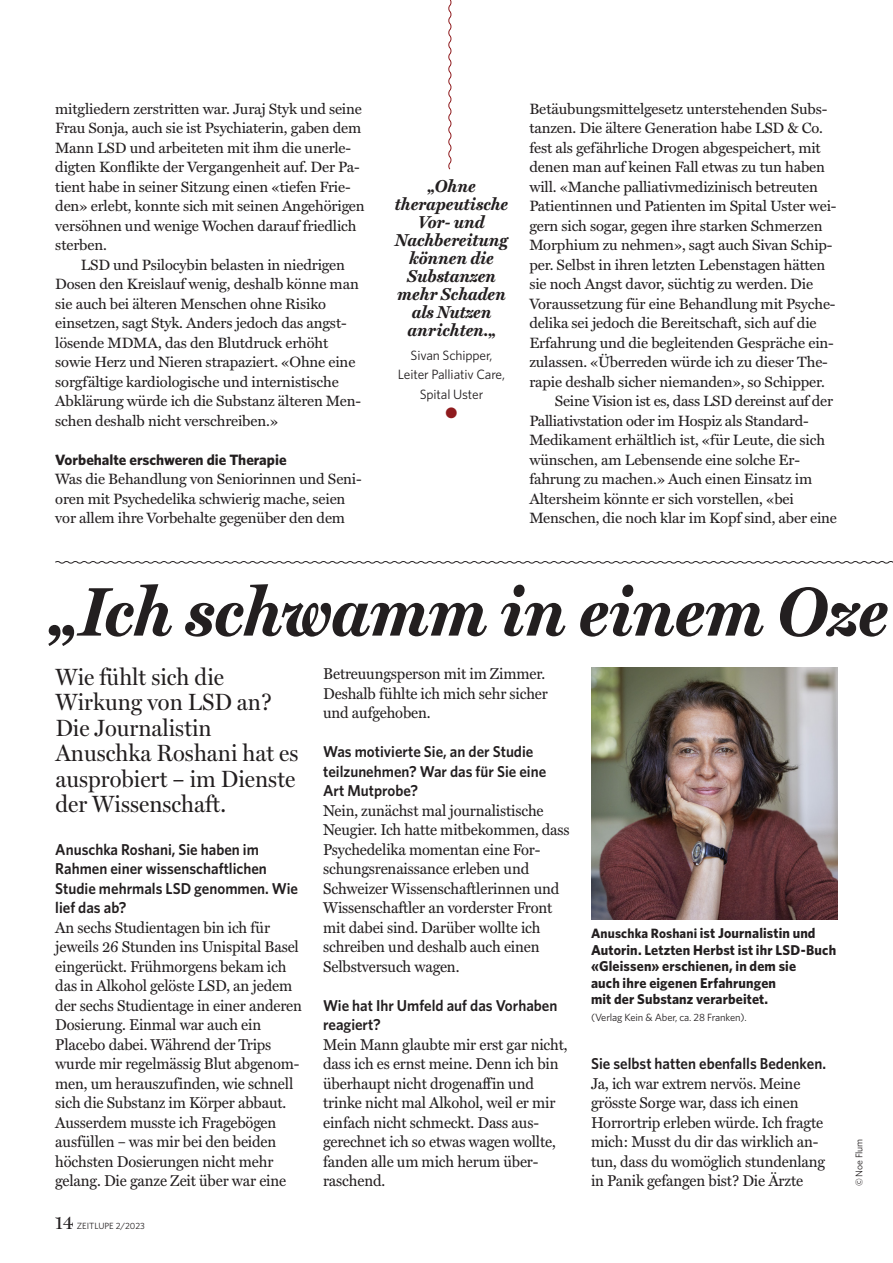
<style>
.page{position:relative;width:893px;height:1263px;background:#fff}
.page>*{position:absolute;margin:0;border:0;box-sizing:border-box;transform-origin:0 0}
._07_Titel_mittel_kur{font:italic 700 69.3px "Miller Text";letter-spacing:-.005em;color:#231f20;scale:.95 1}
._15_Lead_x06{font:23.7px/25.5px "Miller Display";color:#231f20;scale:.95 1}
._15_Quote_klein_x10{font:italic 700 17.4px/18px "Miller Text";color:#231f20;text-align:center;scale:.95 1}
._11_Interview_Antwor{font:15.75px/19.5px "Miller Text";letter-spacing:-.01em;color:#231f20;scale:.95 1}
._10_Interview_Frage{font:600 15.75px/19.5px "Whitney";color:#231f20;scale:.95 1}
._01_Lauftext_mit_Ein{font:15px/19.5px "Miller Text";letter-spacing:-.01em;color:#231f20}
._02_Lauftext_ohne_Ei{font:15px/19.5px "Miller Text";letter-spacing:-.01em;color:#231f20}
._04_Zwischentitel_x0{font:700 15px "Whitney";color:#231f20}
.t1{font:15px "Zapf Dingbats ITC";color:#8f1b1e}
._01_Legende_schwarz{font:700 14.25px/16.5px "Whitney";letter-spacing:.01em;color:#231f20}
._03_Kasten_Lauftext{font:13.5px/19.5px "Whitney";letter-spacing:-.01em;color:#231f20;text-align:center}
._01_Legende_schwarz-2{font:10.5px "Whitney";letter-spacing:-.01em;color:#231f20}
.t2{font:9.75px "Whitney";letter-spacing:-.01em;color:#231f20}
._05_Pagina_links_x75{font:9px "Whitney";color:#231f20}
.s1{font-size:13.5px}
.s2{font-family:"Miller Display";font-size:19.5px}
</style>
<div class="page">
<svg style="left:448px;top:0;width:4px;height:170px"></svg>
<img style="left:591px;top:668px;width:247px;height:251px">
<svg style="left:55px;top:561px;width:838px;height:3px"></svg>
<p class="_01_Lauftext_mit_Ein" style="left:55px;top:98px;width:311px">mitgliedern zerstritten war. Juraj Styk und seine Frau Sonja, auch sie ist Psychiaterin, gaben dem Mann LSD und arbeiteten mit ihm die unerle&shy;digten Konflikte der Vergangenheit auf. Der Pa&shy;tient habe in seiner Sitzung einen «tiefen Frie&shy;den» erlebt, konnte sich mit seinen Angehörigen versöhnen und wenige Wochen darauf friedlich sterben.</p>
<p class="_01_Lauftext_mit_Ein" style="left:55px;top:254px;width:307px;text-indent:26px">LSD und Psilocybin belasten in niedrigen Dosen den Kreislauf wenig, deshalb könne man sie auch bei älteren Menschen ohne Risiko einsetzen, sagt Styk. Anders jedoch das angst&shy;lösende MDMA, das den Blutdruck erhöht sowie Herz und Nieren strapaziert. «Ohne eine sorgfältige kardiologische und internistische Abklärung würde ich die Substanz älteren Men&shy;schen deshalb nicht verschreiben.»</p>
<p class="_04_Zwischentitel_x0" style="left:55px;top:449px;width:233px">Vorbehalte erschweren die Therapie</p>
<p class="_02_Lauftext_ohne_Ei" style="left:55px;top:468px;width:308px">Was die Behandlung von Seniorinnen und Seni&shy;oren mit Psychedelika schwierig mache, seien vor allem ihre Vorbehalte gegenüber den dem</p>
<p class="_15_Quote_klein_x10" style="left:395px;top:176px;width:121px">„Ohne therapeutische<br>Vor- und<br>Nachbereitung können die<br>Substanzen mehr Schaden als Nutzen anrichten.„</p>
<p class="_03_Kasten_Lauftext" style="left:398px;top:345px;width:109px">Sivan Schipper,<br>Leiter Palliativ Care,<br>Spital Uster</p>
<p class="t1" style="left:446px;top:406px;width:13px">●</p>
<p class="_02_Lauftext_ohne_Ei" style="left:529px;top:98px;width:309px">Betäubungsmittelgesetz unterstehenden Subs&shy;tanzen. Die ältere Generation habe LSD &amp; Co. fest als gefährliche Drogen abgespeichert, mit denen man auf keinen Fall etwas zu tun haben will. «Manche palliativmedizinisch betreuten Patientinnen und Patienten im Spital Uster wei&shy;gern sich sogar, gegen ihre starken Schmerzen Morphium zu nehmen», sagt auch Sivan Schip&shy;per. Selbst in ihren letzten Lebenstagen hätten sie noch Angst davor, süchtig zu werden. Die Voraussetzung für eine Behandlung mit Psyche&shy;delika sei jedoch die Bereitschaft, sich auf die Erfahrung und die begleitenden Gespräche ein&shy;zulassen. «Überreden würde ich zu dieser The&shy;rapie deshalb sicher niemanden», so Schipper.</p>
<p class="_01_Lauftext_mit_Ein" style="left:529px;top:390px;width:309px;text-indent:26px">Seine Vision ist es, dass LSD dereinst auf der Palliativstation oder im Hospiz als Standard-Medikament erhältlich ist, «für Leute, die sich wünschen, am Lebensende eine solche Er&shy;fahrung zu machen.» Auch einen Einsatz im Altersheim könnte er sich vorstellen, «bei Menschen, die noch klar im Kopf sind, aber eine</p>
<p class="_07_Titel_mittel_kur" style="left:48px;top:555px;width:886px">„Ich schwamm in einem Oze</p>
<p class="_15_Lead_x06" style="left:55px;top:664px;width:179px">Wie fühlt sich die</p>
<p class="_15_Lead_x06" style="left:55px;top:689px;width:257px">Wirkung von LSD an?<br>Die Journalistin<br>Anuschka Roshani hat es ausprobiert – im Dienste der Wissenschaft.</p>
<p class="_11_Interview_Antwor" style="left:323px;top:663px;width:238px">Betreuungsperson mit im Zimmer.<br>Deshalb fühlte ich mich sehr sicher und aufgehoben.</p>
<p class="_10_Interview_Frage" style="left:323px;top:742px;width:236px">Was motivierte Sie, an der Studie teilzunehmen? War das für Sie eine<br>Art Mutprobe?</p>
<p class="_11_Interview_Antwor" style="left:323px;top:799px;width:261px">Nein, zunächst mal journalistische Neugier. Ich hatte mitbekommen, dass Psychedelika momentan eine For&shy;schungsrenaissance erleben und Schweizer Wissenschaftlerinnen und Wissenschaftler an vorderster Front mit dabei sind. Darüber wollte ich schreiben und deshalb auch einen Selbstversuch wagen.</p>
<p class="_10_Interview_Frage" style="left:323px;top:995px;width:248px">Wie hat Ihr Umfeld auf das Vorhaben reagiert?</p>
<p class="_11_Interview_Antwor" style="left:323px;top:1033px;width:259px">Mein Mann glaubte mir erst gar nicht, dass ich es ernst meine. Denn ich bin überhaupt nicht drogenaffin und trinke nicht mal Alkohol, weil er mir einfach nicht schmeckt. Dass aus&shy;gerechnet ich so etwas wagen wollte, fanden alle um mich herum über&shy;raschend.</p>
<p class="_10_Interview_Frage" style="left:55px;top:839px;width:257px">Anuschka Roshani, Sie haben im<br>Rahmen einer wissenschaftlichen<br>Studie mehrmals LSD genommen. Wie lief das ab?</p>
<p class="_11_Interview_Antwor" style="left:55px;top:916px;width:261px">An sechs Studientagen bin ich für jeweils 26 Stunden ins Unispital Basel eingerückt. Frühmorgens bekam ich das in Alkohol gelöste LSD, an jedem der sechs Studientage in einer anderen Dosierung. Einmal war auch ein Placebo dabei. Während der Trips wurde mir regelmässig Blut abgenom&shy;men, um herauszufinden, wie schnell sich die Substanz im Körper abbaut.<br>Ausserdem musste ich Fragebögen ausfüllen – was mir bei den beiden höchsten Dosierungen nicht mehr gelang. Die ganze Zeit über war eine</p>
<p class="_01_Legende_schwarz" style="left:591px;top:925px;width:226px"><span class="s1">Anuschka Roshani</span> ist Journalistin und</p>
<p class="_01_Legende_schwarz" style="left:591px;top:941px;width:247px">Autorin. Letzten Herbst ist ihr LSD-Buch «Gleissen» erschienen, in dem sie</p>
<p class="_01_Legende_schwarz" style="left:591px;top:974px;width:187px">auch ihre eigenen Erfahrungen</p>
<p class="_01_Legende_schwarz" style="left:591px;top:991px;width:179px">mit der Substanz verarbeitet.</p>
<p class="_01_Legende_schwarz-2" style="left:591px;top:1010px;width:157px">(Verlag Kein &amp; Aber, ca. 28 Franken).</p>
<p class="_10_Interview_Frage" style="left:591px;top:1054px;width:249px">Sie selbst hatten ebenfalls Bedenken.</p>
<p class="_11_Interview_Antwor" style="left:591px;top:1072px;width:248px">Ja, ich war extrem nervös. Meine grösste Sorge war, dass ich einen Horrortrip erleben würde. Ich fragte mich: Musst du dir das wirklich an&shy;tun, dass du womöglich stundenlang in Panik gefangen bist? Die Ärzte</p>
<p class="t2" style="left:852px;top:1186px;width:49px;rotate:-90deg">© Noe Flum</p>
<p class="_05_Pagina_links_x75" style="left:55px;top:1220px;width:91px"><span class="s2">14</span> ZEITLUPE 2/2023</p>
</div>
